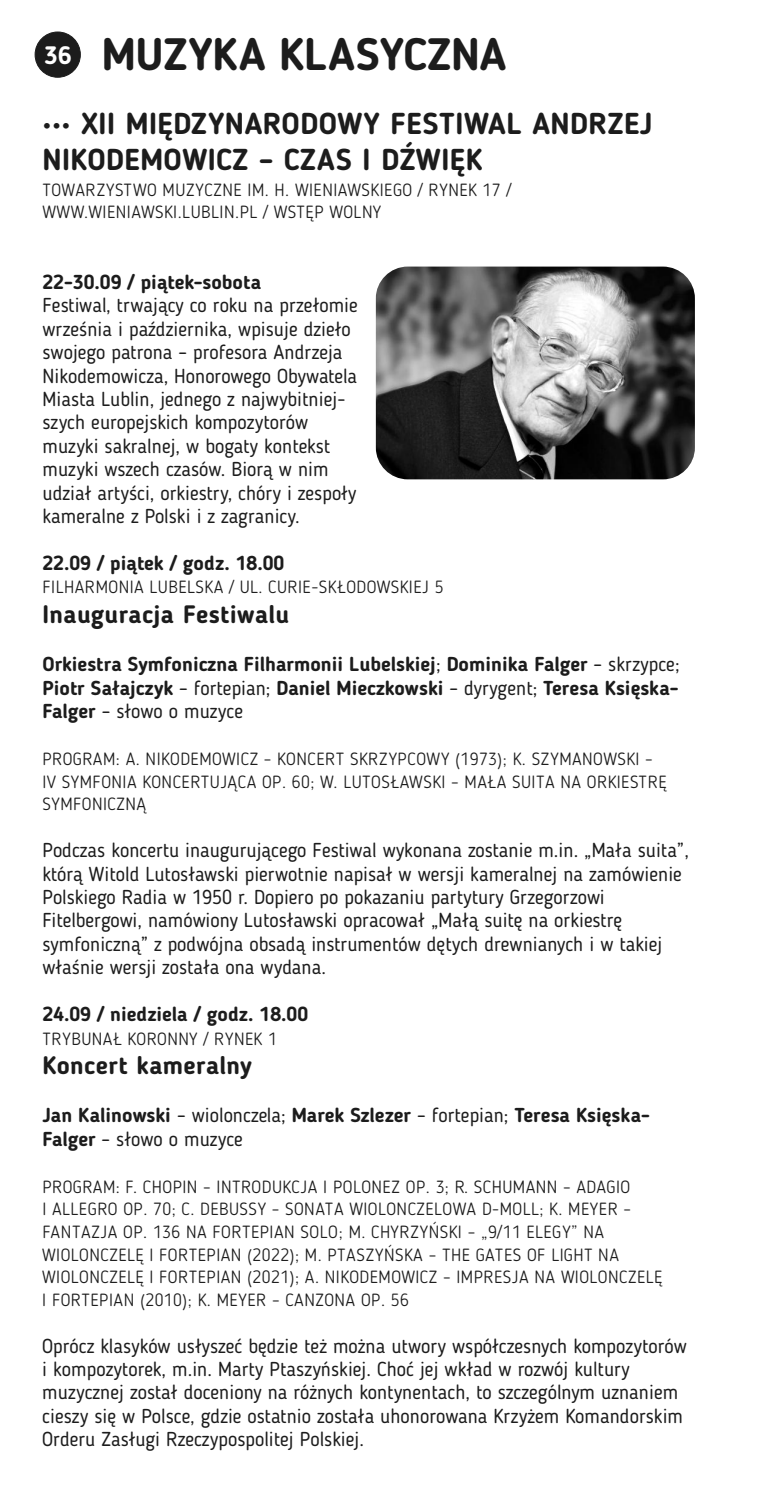
<style>
.page{position:relative;width:780px;height:1489px;background:#fff}
.page>*{position:absolute;margin:0;border:0;box-sizing:border-box;transform-origin:0 0}
.t1{font:700 45px "Blogger Sans";color:#1c1c1c}
.t2{font:700 30px/35.2px "Blogger Sans";letter-spacing:.015em;color:#1c1c1c}
.t3{font:700 25px "Blogger Sans";letter-spacing:.015em;color:#1c1c1c}
.t4{font:20px/23.5px "Blogger Sans";color:#1c1c1c}
.t5{font:700 20px/23.5px "Blogger Sans";color:#1c1c1c;text-align:justify}
.t6{font:300 17.5px/22.5px "Blogger Sans";letter-spacing:.03em;color:#1c1c1c}
.s1{font-weight:400}
</style>
<div class="page">
<div style="left:35px;top:32px;width:46px;height:45px;background:#1c1c1c;border:1px solid #1c1c1c;border-radius:50%"></div>
<img style="left:376px;top:266px;width:318px;height:213px;border-radius:32px">
<h1 class="t1" style="left:44px;top:36px;width:463px"><sup>36</sup> MUZYKA KLASYCZNA</h1>
<h2 class="t2" style="left:43px;top:109px;width:611px">••• XII MIĘDZYNARODOWY FESTIWAL ANDRZEJ<br>NIKODEMOWICZ – CZAS I DŹWIĘK</h2>
<p class="t6" style="left:42px;top:180px;width:470px">TOWARZYSTWO MUZYCZNE IM. H. WIENIAWSKIEGO / RYNEK 17 /<br>WWW.WIENIAWSKI.LUBLIN.PL / WSTĘP WOLNY</p>
<p class="t5" style="left:42px;top:272px;width:220px">22-30.09 / piątek-sobota</p>
<p class="t4" style="left:42px;top:295px;width:317px">Festiwal, trwający co roku na przełomie września i października, wpisuje dzieło swojego patrona – profesora Andrzeja Nikodemowicza, Honorowego Obywatela Miasta Lublin, jednego z najwybitniej&shy;szych europejskich kompozytorów muzyki sakralnej, w bogaty kontekst muzyki wszech czasów. Biorą w nim udział artyści, orkiestry, chóry i zespoły kameralne z Polski i z zagranicy.</p>
<p class="t5" style="left:42px;top:553px;width:243px">22.09 / piątek / godz. 18.00</p>
<p class="t6" style="left:42px;top:577px;width:402px">FILHARMONIA LUBELSKA / UL. CURIE-SKŁODOWSKIEJ 5</p>
<p class="t3" style="left:42px;top:604px;width:248px">Inauguracja Festiwalu</p>
<p class="t5" style="left:42px;top:654px;width:639px">Orkiestra Symfoniczna Filharmonii Lubelskiej<span class="s1">;</span> Dominika Falger <span class="s1">– skrzypce; </span>Piotr Sałajczyk <span class="s1">– fortepian;</span> Daniel Mieczkowski <span class="s1">– dyrygent;</span> Teresa Księska-Falger <span class="s1">– słowo o muzyce</span></p>
<p class="t6" style="left:42px;top:749px;width:625px">PROGRAM: A. NIKODEMOWICZ – KONCERT SKRZYPCOWY (1973); K. SZYMANOWSKI –<br>IV SYMFONIA KONCERTUJĄCA OP. 60; W. LUTOSŁAWSKI – MAŁA SUITA NA ORKIESTRĘ<br>SYMFONICZNĄ</p>
<p class="t4" style="left:42px;top:840px;width:648px">Podczas koncertu inaugurującego Festiwal wykonana zostanie m.in. „Mała suita”, którą Witold Lutosławski pierwotnie napisał w wersji kameralnej na zamówienie Polskiego Radia w 1950 r. Dopiero po pokazaniu partytury Grzegorzowi Fitelbergowi, namówiony Lutosławski opracował „Małą suitę na orkiestrę symfoniczną” z podwójna obsadą instrumentów dętych drewnianych i w takiej właśnie wersji została ona wydana.</p>
<p class="t5" style="left:42px;top:1004px;width:267px">24.09 / niedziela / godz. 18.00</p>
<p class="t6" style="left:42px;top:1028px;width:236px">TRYBUNAŁ KORONNY / RYNEK 1</p>
<p class="t3" style="left:42px;top:1055px;width:211px">Koncert kameralny</p>
<p class="t5" style="left:42px;top:1105px;width:609px">Jan Kalinowski <span class="s1">– wiolonczela;</span> Marek Szlezer <span class="s1">– fortepian;</span> Teresa Księska-<br>Falger <span class="s1">– słowo o muzyce</span></p>
<p class="t6" style="left:42px;top:1176px;width:621px">PROGRAM: F. CHOPIN – INTRODUKCJA I POLONEZ OP. 3; R. SCHUMANN – ADAGIO<br>I ALLEGRO OP. 70; C. DEBUSSY – SONATA WIOLONCZELOWA D-MOLL; K. MEYER – FANTAZJA OP. 136 NA FORTEPIAN SOLO; M. CHYRZYŃSKI – „9/11 ELEGY” NA WIOLONCZELĘ I FORTEPIAN (2022); M. PTASZYŃSKA – THE GATES OF LIGHT NA WIOLONCZELĘ I FORTEPIAN (2021); A. NIKODEMOWICZ – IMPRESJA NA WIOLONCZELĘ I FORTEPIAN (2010); K. MEYER – CANZONA OP. 56</p>
<p class="t4" style="left:42px;top:1335px;width:646px">Oprócz klasyków usłyszeć będzie też można utwory współczesnych kompozytorów i kompozytorek, m.in. Marty Ptaszyńskiej. Choć jej wkład w rozwój kultury muzycznej został doceniony na różnych kontynentach, to szczególnym uznaniem cieszy się w Polsce, gdzie ostatnio została uhonorowana Krzyżem Komandorskim Orderu Zasługi Rzeczypospolitej Polskiej.</p>
</div>
